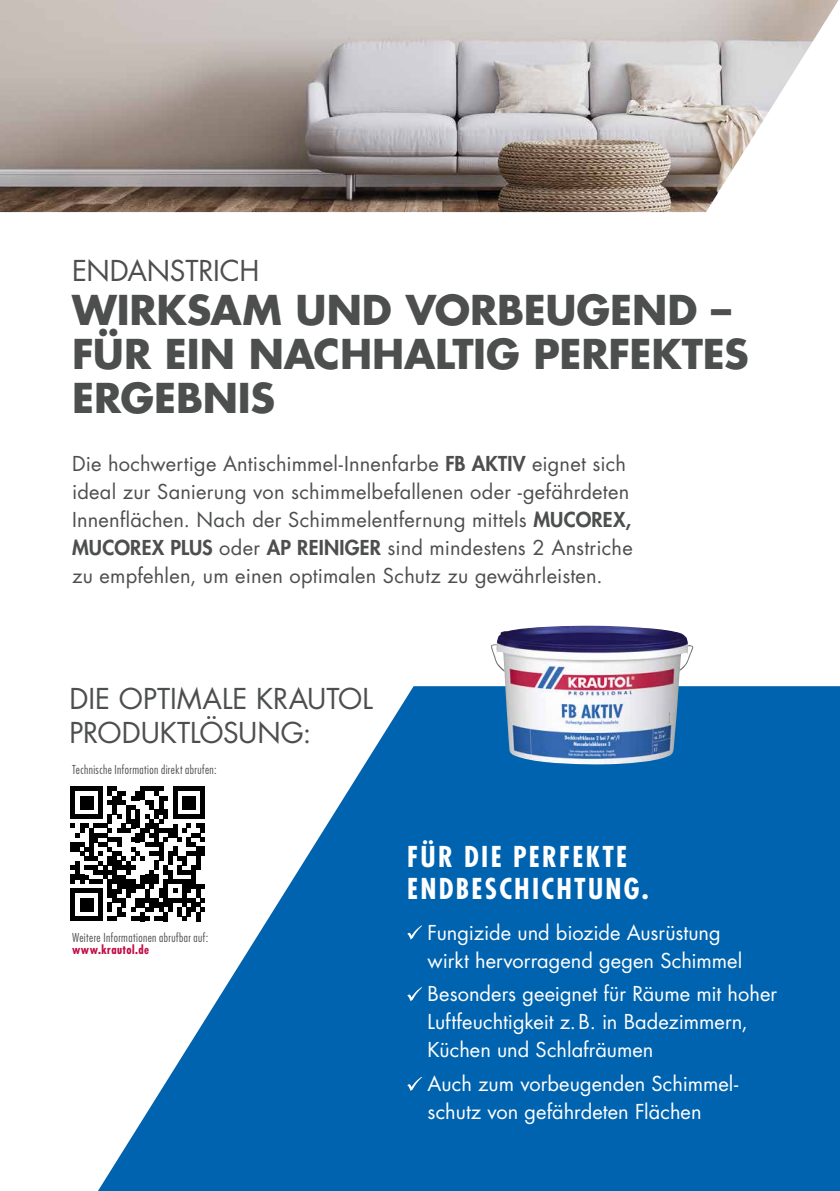
<style>
.page{position:relative;width:840px;height:1191px;background:#fff}
.page>*{position:absolute;margin:0;border:0;box-sizing:border-box;transform-origin:0 0}
.t1{font:700 40px/44px "Futura Std";letter-spacing:-.005em;color:#4d4f4e}
.t2{font:28px/33.6px "Futura Std";letter-spacing:-.005em;color:#4d4f4e}
.t3{font:700 condensed 28px/32px "Futura Std";letter-spacing:.08em;color:#fff}
.t4{font:20px/28px "Futura Std";letter-spacing:.01em;color:#4d4f4e}
.t5{font:20px/28px "Futura Std";color:#fff}
.t6{font:300 condensed 12px "Futura Std";letter-spacing:.035em;color:#4d4f4e}
.t7{font:700 condensed 12px "Futura Std";letter-spacing:.04em;color:#c20c45}
.s1{font-weight:800}
</style>
<div class="page">
<svg style="left:98px;top:686px;width:741px;height:505px;fill:#0063af"></svg>
<img style="left:490px;top:625px;width:202px;height:139px">
<svg style="left:407px;top:925px;width:15px;height:14px"></svg>
<svg style="left:407px;top:987px;width:15px;height:14px"></svg>
<svg style="left:407px;top:1076px;width:15px;height:15px"></svg>
<img style="left:0;top:0;width:838px;height:212px">
<svg style="left:70px;top:786px;width:135px;height:135px"></svg>
<h2 class="t2" style="left:72px;top:254px;width:189px">ENDANSTRICH</h2>
<h1 class="t1" style="left:72px;top:288px;width:677px">WIRKSAM UND VORBEUGEND –<br>FÜR EIN NACHHALTIG PERFEKTES<br>ERGEBNIS</h1>
<p class="t4" style="left:72px;top:449px;width:562px">Die hochwertige Antischimmel-Innenfarbe <span class="s1">FB AKTIV</span> eignet sich ideal zur Sanierung von schimmelbefallenen oder -gefährdeten Innenflächen. Nach der Schimmelentfernung mittels <span class="s1">MUCOREX, MUCOREX PLUS</span> oder <span class="s1">AP REINIGER</span> sind mindestens 2 Anstriche zu empfehlen, um einen optimalen Schutz zu gewährleisten.</p>
<h2 class="t2" style="left:69px;top:682px;width:304px">DIE OPTIMALE KRAUTOL<br>PRODUKTLÖSUNG:</h2>
<p class="t6" style="left:72px;top:763px;width:146px">Technische Information direkt abrufen:</p>
<p class="t6" style="left:72px;top:930px;width:138px">Weitere Informationen abrufbar auf:</p>
<p class="t7" style="left:72px;top:942px;width:78px">www.krautol.de</p>
<h2 class="t3" style="left:407px;top:840px;width:243px">FÜR DIE PERFEKTE<br>ENDBESCHICHTUNG.</h2>
<p class="t5" style="left:427px;top:918px;width:316px">Fungizide und biozide Ausrüstung wirkt hervorragend gegen Schimmel</p>
<p class="t5" style="left:427px;top:980px;width:351px">Besonders geeignet für Räume mit hoher<br>Luftfeuchtigkeit z.B. in Badezimmern,<br>Küchen und Schlafräumen</p>
<p class="t5" style="left:427px;top:1069px;width:312px">Auch zum vorbeugenden Schimmel&shy;schutz von gefährdeten Flächen</p>
</div>
